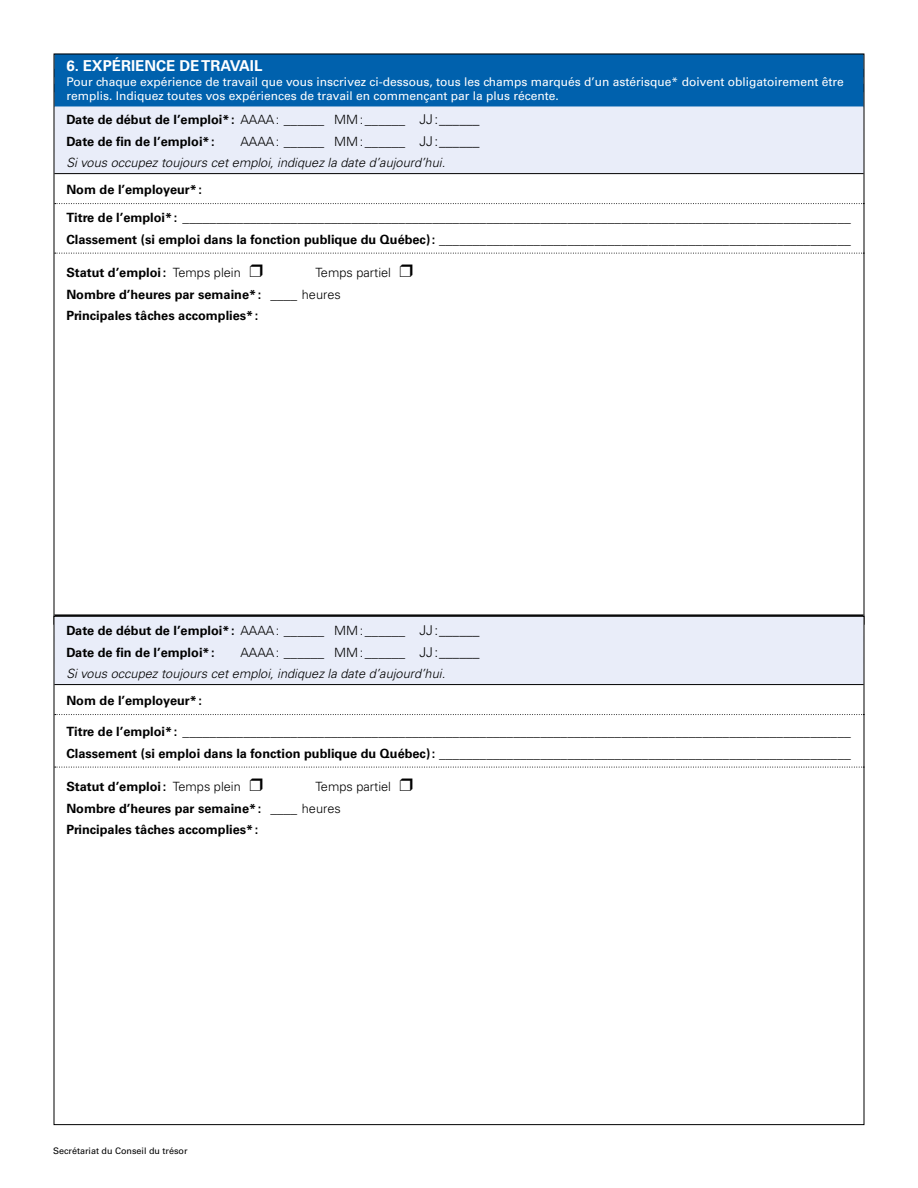
<style>
.page{position:relative;width:918px;height:1188px;background:#fff}
.page>*{position:absolute;margin:0;border:0;box-sizing:border-box;transform-origin:0 0}
.t1{font:700 15px "Univers LT Std";color:#fff}
.t2{font:13.5px "Univers LT Std";color:#000}
.t3{font:700 12.75px "Univers LT Std";color:#000}
.t4{font:italic 300 12.75px "Univers LT Std";color:#000}
.t5{font:300 12.75px "Univers LT Std";color:#000}
.t6{font:12px "Univers LT Std";color:#fff}
.t7{font:9px "Univers LT Std";color:#000}
.s1{font-weight:300}
.s2{font-weight:400;font-size:13.5px}
.s3{font-weight:300;font-size:13.5px}
.s4{font-weight:300;font-size:12.75px}
.s5{font-weight:700;font-size:12.75px}
</style>
<div class="page">
<div style="left:54px;top:54px;width:810px;height:23px;background:#0061ad"></div>
<div style="left:54px;top:69px;width:810px;height:23px;background:#0061ad"></div>
<div style="left:54px;top:84px;width:810px;height:23px;background:#0061ad"></div>
<div style="left:54px;top:106px;width:810px;height:24px;background:#e9edf9"></div>
<div style="left:54px;top:128px;width:810px;height:24px;background:#e9edf9"></div>
<div style="left:54px;top:149px;width:810px;height:24px;background:#e9edf9"></div>
<hr style="left:54px;top:173px;width:810px;height:1px;background:#000">
<svg style="left:56px;top:203px;width:806px;height:1px"></svg>
<svg style="left:56px;top:253px;width:806px;height:1px"></svg>
<div style="left:54px;top:615px;width:810px;height:26px;background:#e9edf9"></div>
<hr style="left:54px;top:614px;width:810px;height:2px;background:#000">
<div style="left:54px;top:636px;width:810px;height:27px;background:#e9edf9"></div>
<div style="left:54px;top:657px;width:810px;height:27px;background:#e9edf9"></div>
<hr style="left:54px;top:684px;width:810px;height:1px;background:#000">
<svg style="left:56px;top:714px;width:806px;height:1px"></svg>
<svg style="left:56px;top:767px;width:806px;height:1px"></svg>
<h2 class="t1" style="left:66px;top:57px;width:198px">6. EXPÉRIENCE DE TRAVAIL</h2>
<h2 class="t6" style="left:66px;top:75px;width:779px">Pour chaque expérience de travail que vous inscrivez ci-dessous, tous les champs marqués d’un astérisque* doivent obligatoirement être</h2>
<h2 class="t6" style="left:66px;top:88px;width:494px">remplis. Indiquez toutes vos expériences de travail en commençant par la plus récente.</h2>
<p class="t3" style="left:66px;top:113px;width:415px">Date de début de l’emploi*: <span class="s1">AAAA:</span> <span class="s2">______</span> <span class="s1">MM:</span><span class="s2">______</span> <span class="s3">JJ:______</span></p>
<p class="t3" style="left:66px;top:134px;width:150px">Date de fin de l’emploi*:</p>
<p class="t2" style="left:240px;top:133px;width:241px"><span class="s4">AAAA:</span> ______ <span class="s4">MM:</span>______ <span class="s1">JJ:______</span></p>
<p class="t4" style="left:66px;top:155px;width:380px">Si vous occupez toujours cet emploi, indiquez la date d’aujourd’hui.</p>
<p class="t3" style="left:66px;top:182px;width:137px">Nom de l’employeur*:</p>
<p class="t2" style="left:66px;top:209px;width:786px"><span class="s5">Titre de l’emploi*:</span> ___________________________________________________________________________________________________</p>
<p class="t2" style="left:66px;top:231px;width:786px"><span class="s5">Classement (si emploi dans la fonction publique du Québec):</span> _____________________________________________________________</p>
<p class="t3" style="left:66px;top:265px;width:198px">Statut d’emploi: <span class="s1">Temps plein</span> ❒</p>
<p class="t5" style="left:315px;top:265px;width:99px">Temps partiel ❒</p>
<p class="t3" style="left:66px;top:287px;width:276px">Nombre d’heures par semaine*: <span class="s2">____</span> <span class="s1">heures</span></p>
<p class="t3" style="left:66px;top:308px;width:194px">Principales tâches accomplies*:</p>
<p class="t3" style="left:66px;top:623px;width:415px">Date de début de l’emploi*: <span class="s1">AAAA:</span> <span class="s2">______</span> <span class="s1">MM:</span><span class="s2">______</span> <span class="s3">JJ:______</span></p>
<p class="t3" style="left:66px;top:645px;width:150px">Date de fin de l’emploi*:</p>
<p class="t2" style="left:240px;top:644px;width:241px"><span class="s4">AAAA:</span> ______ <span class="s4">MM:</span>______ <span class="s1">JJ:______</span></p>
<p class="t4" style="left:66px;top:666px;width:380px">Si vous occupez toujours cet emploi, indiquez la date d’aujourd’hui.</p>
<p class="t3" style="left:66px;top:693px;width:137px">Nom de l’employeur*:</p>
<p class="t2" style="left:66px;top:723px;width:786px"><span class="s5">Titre de l’emploi*:</span> ___________________________________________________________________________________________________</p>
<p class="t2" style="left:66px;top:745px;width:786px"><span class="s5">Classement (si emploi dans la fonction publique du Québec):</span> _____________________________________________________________</p>
<p class="t3" style="left:66px;top:779px;width:198px">Statut d’emploi: <span class="s1">Temps plein</span> ❒</p>
<p class="t5" style="left:315px;top:779px;width:99px">Temps partiel ❒</p>
<p class="t3" style="left:66px;top:801px;width:276px">Nombre d’heures par semaine*: <span class="s2">____</span> <span class="s1">heures</span></p>
<p class="t3" style="left:66px;top:822px;width:194px">Principales tâches accomplies*:</p>
<p class="t7" style="left:53px;top:1146px;width:136px">Secrétariat du Conseil du trésor</p>
</div>
